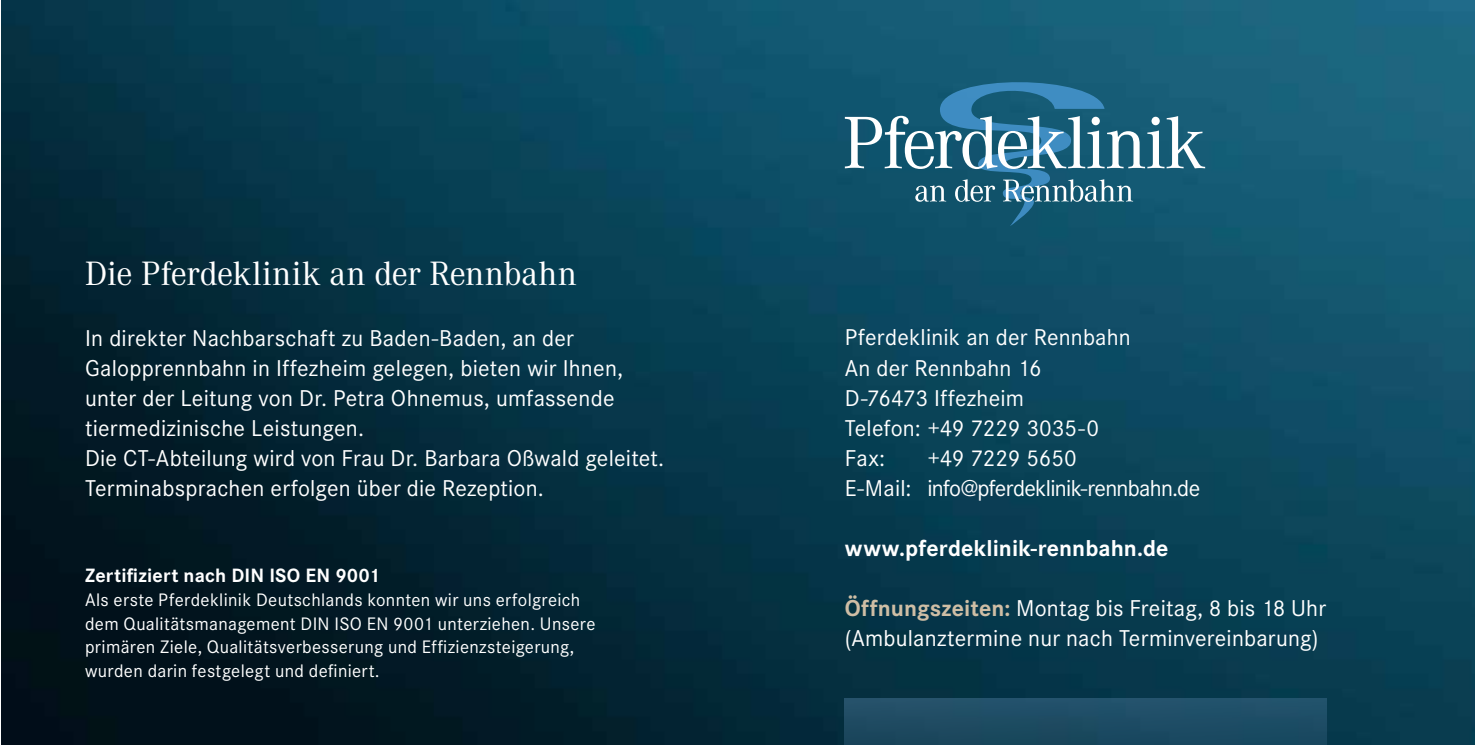
<style>
.page{position:relative;width:1475px;height:745px;background:#fff}
.page>*{position:absolute;margin:0;border:0;box-sizing:border-box;transform-origin:0 0}
.t1{font:35px "Corporate A";color:#fff}
.t2{font:23.75px/30px "Corporate STOT";letter-spacing:.01em;color:#fff}
.t3{font:23.75px/30px "Corporate STOT";letter-spacing:-.03em;color:#fff}
.t4{font:700 23.75px "Corporate STOT";letter-spacing:.005em;color:#fff}
.t5{font:700 20px "Corporate STOT";letter-spacing:.01em;color:#fff}
.t6{font:18.75px/23.8px "Corporate STOT";letter-spacing:.015em;color:#fff}
.s1{font-weight:700;color:#cfbea5}
</style>
<div class="page">
<img style="left:1px;top:0;width:1473px;height:744px">
<svg style="left:844px;top:80px;width:360px;height:146px;background:#347189"></svg>
<div style="left:844px;top:697px;width:481px;height:47px;background:#1e4c64"></div>
<h1 class="t1" style="left:85px;top:254px;width:493px">Die Pferdeklinik an der Rennbahn</h1>
<p class="t2" style="left:85px;top:322px;width:580px">In direkter Nachbarschaft zu Baden-Baden, an der Galopprennbahn in Iffezheim gelegen, bieten wir Ihnen, unter der Leitung von Dr. Petra Ohnemus, umfassende tiermedizinische Leistungen.<br>Die CT-Abteilung wird von Frau Dr. Barbara Oßwald geleitet.<br>Terminabsprachen erfolgen über die Rezeption.</p>
<p class="t5" style="left:85px;top:563px;width:296px">Zertifiziert nach DIN ISO EN 9001</p>
<p class="t6" style="left:85px;top:587px;width:512px">Als erste Pferdeklinik Deutschlands konnten wir uns erfolgreich dem Qualitätsmanagement DIN ISO EN 9001 unterziehen. Unsere primären Ziele, Qualitätsverbesserung und Effizienzsteigerung, wurden darin festgelegt und definiert.</p>
<p class="t2" style="left:844px;top:322px;width:287px">Pferdeklinik an der Rennbahn<br>An der Rennbahn 16<br>D-76473 Iffezheim<br>Telefon: +49 7229 3035-0<br>Fax:</p>
<p class="t3" style="left:844px;top:442px;width:357px;text-indent:83px">+49 7229 5650<br>E-Mail: info@pferdeklinik-rennbahn.de</p>
<p class="t4" style="left:844px;top:534px;width:325px">www.pferdeklinik-rennbahn.de</p>
<p class="t2" style="left:844px;top:592px;width:482px"><span class="s1">Öffnungszeiten:</span> Montag bis Freitag, 8 bis 18 Uhr (Ambulanztermine nur nach Terminvereinbarung)</p>
</div>
